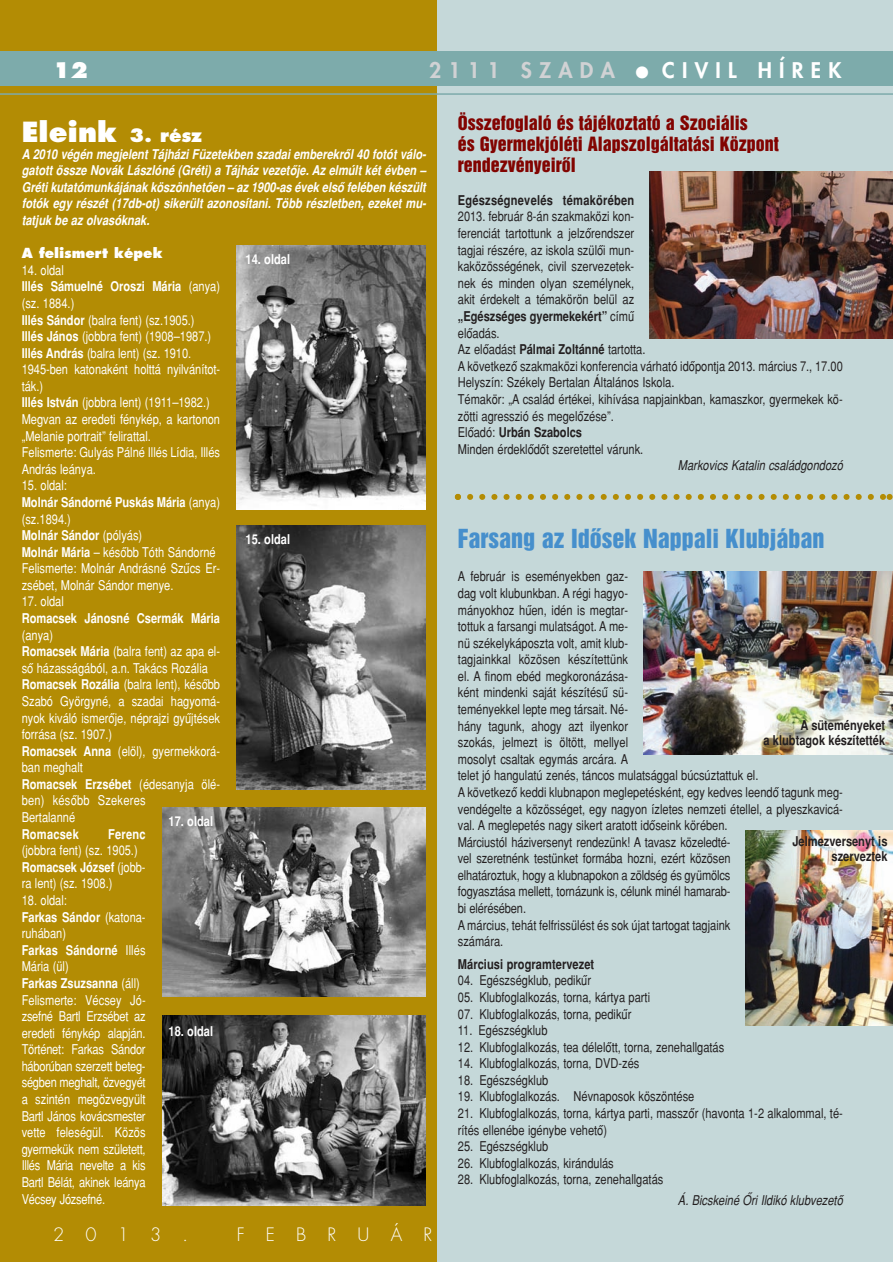
<style>
.page{position:relative;width:893px;height:1262px;background:#fff}
.page>*{position:absolute;margin:0;border:0;box-sizing:border-box;transform-origin:0 0}
.t1{font:700 27px "H Futura Extra";color:#fff}
.t2{font:24px "H Helvetica Inserat";color:#468fcc}
.t3{font:800 21px "H Futura";letter-spacing:.345em;color:#fff}
.t4{font:800 21px "H Futura";letter-spacing:.345em;color:#d1d2d4}
.t5{font:700 21px "H Futura Extra";color:#fff}
.t6{font:18px/21px "H Helvetica Inserat";color:#820401}
.t7{font:300 18px "H Futura";letter-spacing:1.18em;color:#fff}
.t8{font:13.5px/16.6px "H Helvetica Narrow";color:#231f20}
.t9{font:13.5px/16.6px "H Helvetica Narrow";color:#fff}
.t10{font:13.5px/16.6px "H Helvetica Narrow";letter-spacing:-.02em;color:#fff}
.t11{font:13.5px/16.6px "H Helvetica Narrow Bold Obliq";color:#fff;text-align:justify}
.t12{font:700 13.5px/15px "H Helvetica Narrow";color:#231f20;text-align:right}
.t13{font:700 13.5px "H Helvetica Narrow";color:#fff}
.t14{font:italic 13.5px "H Helvetica Narrow";color:#231f20}
.t15{font:700 13.5px "H Helvetica Narrow";letter-spacing:.02em;color:#231f20}
.t16{font:700 13.5px "H Futura Extra";color:#fff}
.t17{font:700 13.5px "H Helvetica Narrow";letter-spacing:.02em;color:#fff}
.s1{font-size:18px}
.s2{font-weight:700}
</style>
<div class="page">
<div style="left:0;top:0;width:892px;height:1261px;background:#c5d8d9"></div>
<div style="left:0;top:0;width:436px;height:1261px;background:#b38c04"></div>
<div style="left:0;top:52px;width:892px;height:34px;background:#7dabab"></div>
<hr style="left:0;top:93px;width:892px;height:2px;background:#7dabab">
<img style="left:237px;top:526px;width:189px;height:263px">
<img style="left:237px;top:246px;width:189px;height:263px">
<img style="left:162px;top:807px;width:264px;height:189px">
<img style="left:162px;top:1015px;width:264px;height:190px">
<img style="left:649px;top:171px;width:243px;height:167px">
<svg style="left:455px;top:494px;width:437px;height:6px"></svg>
<img style="left:745px;top:831px;width:147px;height:194px">
<img style="left:643px;top:571px;width:249px;height:183px">
<h3 class="t5" style="left:53px;top:61px;width:36px">12</h3>
<h3 class="t4" style="left:429px;top:60px;width:187px">2111 SZADA</h3>
<h3 class="t3" style="left:662px;top:60px;width:181px">CIVIL HÍREK</h3>
<h1 class="t1" style="left:22px;top:120px;width:182px">Eleink <span class="s1">3. rész</span></h1>
<p class="t11" style="left:22px;top:147px;width:406px">A 2010 végén megjelent Tájházi Füzetekben szadai emberekrôl 40 fotót válo&shy;gatott össze Novák Lászlóné (Gréti) a Tájház vezetôje. Az elmúlt két évben – Gréti kutatómunkájának köszönhetôen – az 1900-as évek elsô felében készült fotók egy részét (17db-ot) sikerült azonosítani. Több részletben, ezeket mu&shy;tatjuk be az olvasóknak.</p>
<p class="t16" style="left:22px;top:247px;width:142px">A felismert képek</p>
<p class="t9" style="left:22px;top:263px;width:200px">14. oldal<br><span class="s2">Illés Sámuelné Oroszi Mária</span> (anya) (sz. 1884.)<br><span class="s2">Illés Sándor</span> (balra fent) (sz.1905.)<br><span class="s2">Illés János</span> (jobbra fent) (1908–1987.)<br><span class="s2">Illés András</span> (balra lent) (sz. 1910.<br>1945-ben katonaként holttá nyilvánítot&shy;ták.)<br><span class="s2">Illés István</span> (jobbra lent) (1911–1982.)<br>Megvan az eredeti fénykép, a kartonon „Melanie portrait” felirattal.<br>Felismerte: Gulyás Pálné Illés Lídia, Illés<br>András leánya.</p>
<p class="t9" style="left:22px;top:478px;width:200px">15. oldal:<br><span class="s2">Molnár Sándorné Puskás Mária</span> (anya) (sz.1894.)<br><span class="s2">Molnár Sándor</span> (pólyás)<br><span class="s2">Molnár Mária</span> – késôbb Tóth Sándorné<br>Felismerte: Molnár Andrásné Szûcs Er&shy;zsébet, Molnár Sándor menye.</p>
<p class="t9" style="left:22px;top:594px;width:44px">17. oldal</p>
<p class="t13" style="left:22px;top:613px;width:200px">Romacsek Jánosné Csermák Mária</p>
<p class="t9" style="left:22px;top:627px;width:200px">(anya)<br><span class="s2">Romacsek Mária</span> (balra fent) az apa el&shy;sô házasságából, a.n. Takács Rozália<br><span class="s2">Romacsek Rozália</span> (balra lent), késôbb<br>Szabó Györgyné, a szadai hagyomá&shy;nyok kiváló ismerôje, néprajzi gyûjtések forrása (sz. 1907.)<br><span class="s2">Romacsek Anna</span> (elöl), gyermekkorá&shy;ban meghalt<br><span class="s2">Romacsek Erzsébet</span> (édesanyja ölé&shy;ben) késôbb Szekeres<br>Bertalanné</p>
<p class="t17" style="left:22px;top:828px;width:59px">Romacsek</p>
<p class="t13" style="left:108px;top:828px;width:39px">Ferenc</p>
<p class="t9" style="left:22px;top:843px;width:125px">(jobbra fent) (sz. 1905.)<br><span class="s2">Romacsek József</span> (jobb&shy;ra lent) (sz. 1908.)</p>
<p class="t10" style="left:22px;top:893px;width:125px">18. oldal:<br><span class="s2">Farkas Sándor</span> (katona&shy;ruhában)<br><span class="s2">Farkas Sándorné</span> Illés<br>Mária (ül)<br><span class="s2">Farkas Zsuzsanna</span> (áll)<br>Felismerte: Vécsey Jó&shy;zsefné Bartl Erzsébet az eredeti fénykép alapján.<br>Történet: Farkas Sándor háborúban szerzett beteg&shy;ségben meghalt, özvegyét a szintén megözvegyült<br>Bartl János kovácsmester vette feleségül. Közös gyermekük nem született,<br>Illés Mária nevelte a kis<br>Bartl Bélát, akinek leánya<br>Vécsey Józsefné.</p>
<p class="t13" style="left:245px;top:254px;width:46px">14. oldal</p>
<p class="t13" style="left:245px;top:534px;width:46px">15. oldal</p>
<p class="t13" style="left:168px;top:815px;width:46px">17. oldal</p>
<p class="t13" style="left:168px;top:1026px;width:46px">18. oldal</p>
<h3 class="t7" style="left:53px;top:1225px;width:137px">2013.</h3>
<h3 class="t7" style="left:237px;top:1225px;width:197px">FEBRUÁR</h3>
<h3 class="t6" style="left:458px;top:113px;width:322px">Összefoglaló és tájékoztató a Szociális<br>és Gyermekjóléti Alapszolgáltatási Központ rendezvényeirôl</h3>
<p class="t15" style="left:458px;top:195px;width:178px">Egészségnevelés témakörében</p>
<p class="t8" style="left:458px;top:209px;width:386px">2013. február 8-án szakmaközi kon-<br>ferenciát tartottunk a jelzôrendszer<br>tagjai részére, az iskola szülôi mun-<br>kaközösségének, civil szervezetek-<br>nek és minden olyan személynek,<br>akit érdekelt a témakörön belül az<br><span class="s2">„Egészséges gyermekekért”</span> címû<br>elôadás.<br>Az elôadást <span class="s2">Pálmai Zoltánné</span> tartotta.<br>A következô szakmaközi konferencia várható idôpontja 2013. március 7., 17.00<br>Helyszín: Székely Bertalan Általános Iskola.<br>Témakör: „A család értékei, kihívása napjainkban, kamaszkor, gyermekek kö&shy;zötti agresszió és megelôzése”.<br>Elôadó: <span class="s2">Urbán Szabolcs<br></span>Minden érdeklôdôt szeretettel várunk.</p>
<p class="t14" style="left:678px;top:460px;width:166px">Markovics Katalin családgondozó</p>
<h2 class="t2" style="left:458px;top:528px;width:368px">Farsang az Idôsek Nappali Klubjában</h2>
<p class="t8" style="left:458px;top:569px;width:386px">A február is eseményekben gaz-<br>dag volt klubunkban. A régi hagyo-<br>mányokhoz hûen, idén is megtar-<br>tottuk a farsangi mulatságot. A me-<br>nü székelykáposzta volt, amit klub-<br>tagjainkkal közösen készítettünk<br>el. A finom ebéd megkoronázása-<br>ként mindenki saját készítésû sü-<br>teményekkel lepte meg társait. Né-<br>hány tagunk, ahogy azt ilyenkor<br>szokás, jelmezt is öltött, mellyel<br>mosolyt csaltak egymás arcára. A<br>telet jó hangulatú zenés, táncos mulatsággal búcsúztattuk el.<br>A következô keddi klubnapon meglepetésként, egy kedves leendô tagunk meg&shy;vendégelte a közösséget, egy nagyon ízletes nemzeti étellel, a plyeszkavicá&shy;val. A meglepetés nagy sikert aratott idôseink körében.<br>Márciustól háziversenyt rendezünk! A tavasz közeledté-<br>vel szeretnénk testünket formába hozni, ezért közösen<br>elhatároztuk, hogy a klubnapokon a zöldség és gyümölcs<br>fogyasztása mellett, tornázunk is, célunk minél hamarab-<br>bi elérésében.<br>A március, tehát felfrissülést és sok újat tartogat tagjaink<br>számára.</p>
<p class="t12" style="left:458px;top:957px;width:138px">Márciusi programtervezet</p>
<p class="t8" style="left:458px;top:973px;width:135px">04. Egészségklub, pedikûr</p>
<p class="t8" style="left:458px;top:990px;width:194px">05. Klubfoglalkozás, torna, kártya parti</p>
<p class="t8" style="left:458px;top:1006px;width:175px">07. Klubfoglalkozás, torna, pedikûr</p>
<p class="t8" style="left:458px;top:1023px;width:91px">11. Egészségklub</p>
<p class="t8" style="left:458px;top:1039px;width:268px">12. Klubfoglalkozás, tea délelôtt, torna, zenehallgatás</p>
<p class="t8" style="left:458px;top:1056px;width:183px">14. Klubfoglalkozás, torna, DVD-zés</p>
<p class="t8" style="left:458px;top:1072px;width:92px">18. Egészségklub</p>
<p class="t8" style="left:458px;top:1089px;width:238px">19. Klubfoglalkozás. Névnaposok köszöntése</p>
<p class="t8" style="left:458px;top:1106px;width:386px">21. Klubfoglalkozás, torna, kártya parti, masszôr (havonta 1-2 alkalommal, té&shy;rítés ellenébe igénybe vehetô)</p>
<p class="t8" style="left:458px;top:1139px;width:92px">25. Egészségklub</p>
<p class="t8" style="left:458px;top:1155px;width:157px">26. Klubfoglalkozás, kirándulás</p>
<p class="t8" style="left:458px;top:1172px;width:207px">28. Klubfoglalkozás, torna, zenehallgatás</p>
<p class="t14" style="left:678px;top:1195px;width:166px">Á. Bicskeiné Ôri Ildikó klubvezetô</p>
<p class="t12" style="left:763px;top:718px;width:123px">A süteményeket<br>a klubtagok készítették</p>
<p class="t12" style="left:792px;top:834px;width:97px">Jelmezversenyt is szerveztek</p>
</div>
